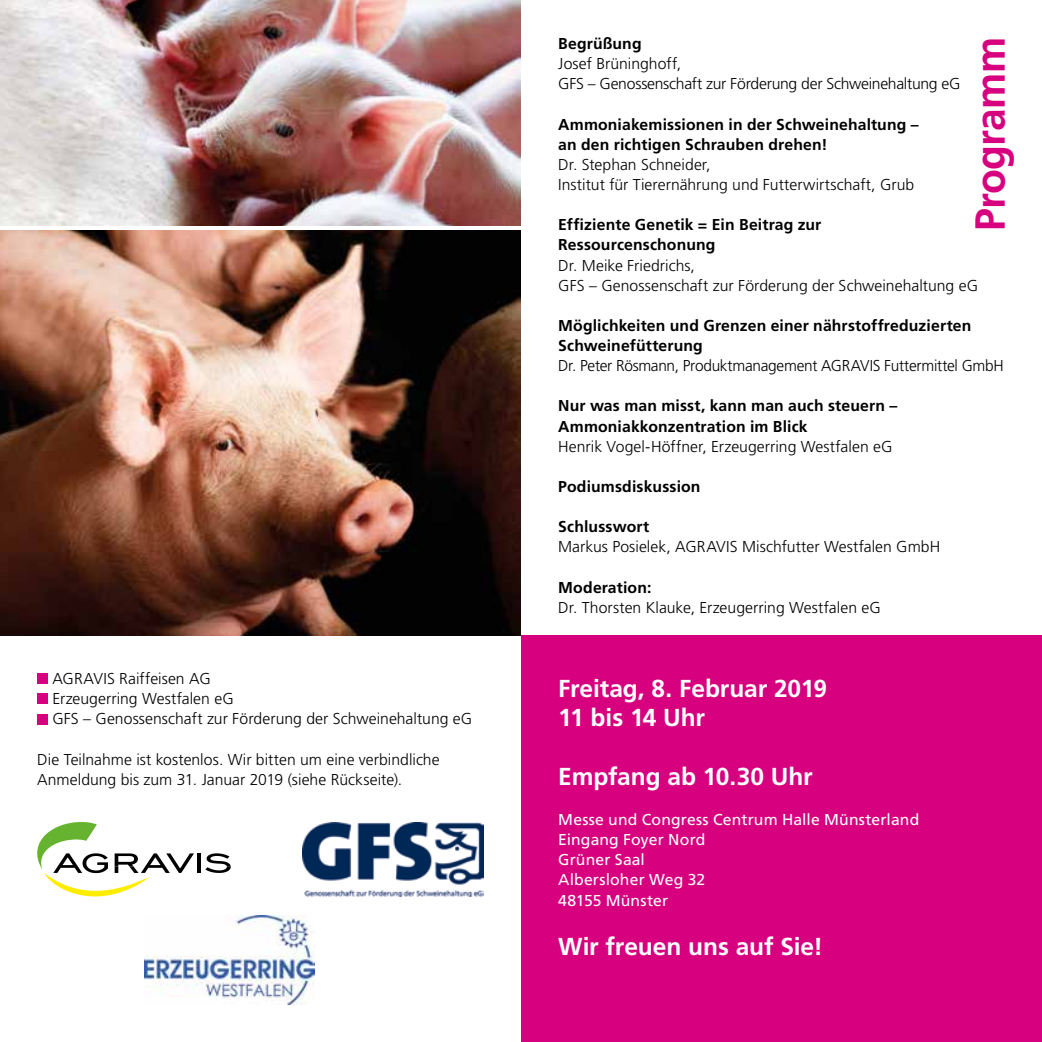
<style>
.page{position:relative;width:1042px;height:1042px;background:#fff}
.page>*{position:absolute;margin:0;border:0;box-sizing:border-box;transform-origin:0 0}
.t1{font:700 42px "Frutiger LT";letter-spacing:-.02em;color:#d7007e}
.t2{font:700 24.5px/29.4px "Frutiger LT";letter-spacing:-.005em;color:#fff}
.t3{font:300 15.75px/20.1px "Frutiger LT";color:#000}
.t4{font:700 15.75px/20.1px "Frutiger LT";letter-spacing:.01em;color:#000}
.t5{font:15.75px/20.1px "Frutiger LT";letter-spacing:.01em;color:#fff}
</style>
<div class="page">
<img style="left:0;top:0;width:521px;height:226px">
<div style="left:37px;top:673px;width:11px;height:11px;background:#d7007e"></div>
<div style="left:37px;top:693px;width:11px;height:11px;background:#d7007e"></div>
<div style="left:37px;top:713px;width:11px;height:11px;background:#d7007e"></div>
<img style="left:144px;top:915px;width:170px;height:90px">
<img style="left:302px;top:822px;width:182px;height:74px">
<div style="left:521px;top:635px;width:521px;height:407px;background:#d7007e"></div>
<svg style="left:205px;top:853px;width:26px;height:20px"></svg>
<hr style="left:197px;top:853px;width:4px;height:20px;background:#000">
<svg style="left:37px;top:822px;width:157px;height:74px"></svg>
<img style="left:0;top:231px;width:521px;height:404px">
<p class="t3" style="left:52px;top:669px;width:421px">AGRAVIS Raiffeisen AG<br>Erzeugerring Westfalen eG<br>GFS – Genossenschaft zur Förderung der Schweinehaltung eG</p>
<p class="t3" style="left:37px;top:749px;width:404px">Die Teilnahme ist kostenlos. Wir bitten um eine verbindliche<br>Anmeldung bis zum 31. Januar 2019 (siehe Rückseite).</p>
<p class="t4" style="left:558px;top:34px;width:85px">Begrüßung</p>
<p class="t3" style="left:558px;top:54px;width:404px">Josef Brüninghoff,<br>GFS – Genossenschaft zur Förderung der Schweinehaltung eG</p>
<p class="t4" style="left:558px;top:114px;width:362px">Ammoniakemissionen in der Schweinehaltung – an den richtigen Schrauben drehen!</p>
<p class="t3" style="left:558px;top:155px;width:358px">Dr. Stephan Schneider,<br>Institut für Tierernährung und Futterwirtschaft, Grub</p>
<p class="t4" style="left:558px;top:215px;width:265px">Effiziente Genetik = Ein Beitrag zur<br>Ressourcenschonung</p>
<p class="t3" style="left:558px;top:255px;width:421px">Dr. Meike Friedrichs,<br>GFS – Genossenschaft zur Förderung der Schweinehaltung eG</p>
<p class="t4" style="left:558px;top:315px;width:415px">Möglichkeiten und Grenzen einer nährstoffreduzierten<br>Schweinefütterung</p>
<p class="t3" style="left:558px;top:356px;width:447px">Dr. Peter Rösmann, Produktmanagement AGRAVIS Futtermittel GmbH</p>
<p class="t4" style="left:558px;top:396px;width:340px">Nur was man misst, kann man auch steuern –<br>Ammoniakkonzentration im Blick</p>
<p class="t3" style="left:558px;top:436px;width:336px">Henrik Vogel-Höffner, Erzeugerring Westfalen eG</p>
<p class="t4" style="left:558px;top:476px;width:144px">Podiumsdiskussion</p>
<p class="t4" style="left:558px;top:517px;width:93px">Schlusswort</p>
<p class="t3" style="left:558px;top:537px;width:384px">Markus Posielek, AGRAVIS Mischfutter Westfalen GmbH</p>
<p class="t4" style="left:558px;top:577px;width:95px">Moderation:</p>
<p class="t3" style="left:558px;top:597px;width:324px">Dr. Thorsten Klauke, Erzeugerring Westfalen eG</p>
<h1 class="t1" style="left:965px;top:231px;width:195px;rotate:-90deg">Programm</h1>
<h2 class="t2" style="left:558px;top:673px;width:270px">Freitag, 8. Februar 2019<br>11 bis 14 Uhr</h2>
<h2 class="t2" style="left:558px;top:762px;width:256px">Empfang ab 10.30 Uhr</h2>
<p class="t5" style="left:558px;top:809px;width:363px">Messe und Congress Centrum Halle Münsterland<br>Eingang Foyer Nord<br>Grüner Saal<br>Albersloher Weg 32<br>48155 Münster</p>
<h2 class="t2" style="left:558px;top:932px;width:266px">Wir freuen uns auf Sie!</h2>
</div>
